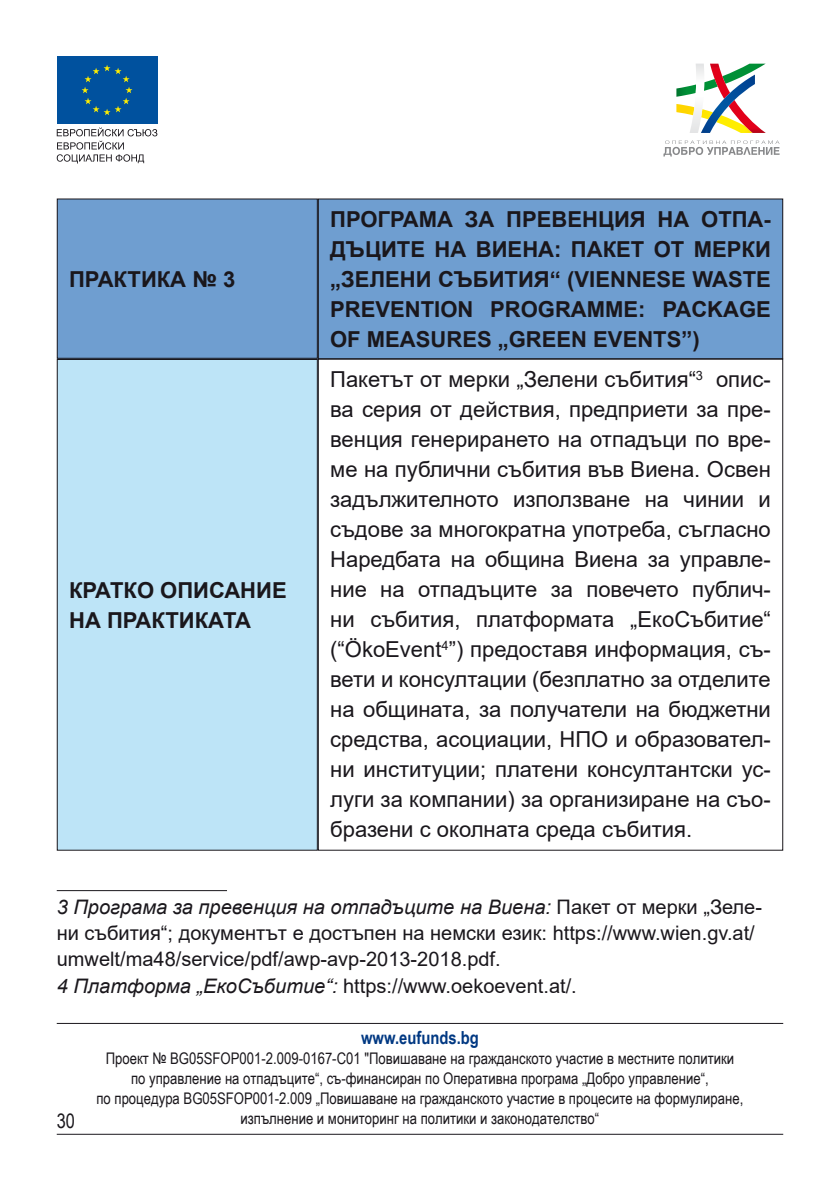
<style>
.page{position:relative;width:840px;height:1191px;background:#fff}
.page>*{position:absolute;margin:0;border:0;box-sizing:border-box;transform-origin:0 0}
.t1{font:22px/30px "Arial";color:#1a171c;text-align:justify}
.t2{font:700 22px/30px "Arial";color:#1a171c;text-align:justify}
.t3{font:20px/26px "Arial";color:#1a171c}
.t4{font:20px "Arial Narrow";color:#1a171c}
.t5{font:700 18px "Arial Narrow";color:#003882}
.t6{font:16px/20px "Arial Narrow";color:#1a171c;text-align:center}
.s1{font-style:italic}
</style>
<div class="page">
<svg style="left:57px;top:127px;width:100px;height:36px"></svg>
<div style="left:57px;top:57px;width:100px;height:67px;background:#00519e"></div>
<svg style="left:82px;top:65px;width:50px;height:50px"></svg>
<svg style="left:663px;top:140px;width:116px;height:17px"></svg>
<svg style="left:676px;top:64px;width:89px;height:69px"></svg>
<hr style="left:57px;top:1133px;width:725px;height:1px;background:#1a171c">
<hr style="left:57px;top:1023px;width:725px;height:1px;background:#1a171c">
<div style="left:318px;top:199px;width:464px;height:160px;background:#6f9ed0"></div>
<div style="left:317px;top:198px;width:465px;height:161px;border:1px solid #1a171c"></div>
<div style="left:57px;top:199px;width:260px;height:159px;background:#6f9ed0"></div>
<div style="left:57px;top:198px;width:260px;height:161px;border:1px solid #1a171c"></div>
<hr style="left:57px;top:890px;width:170px;height:1px;background:#1a171c">
<div style="left:57px;top:359px;width:260px;height:491px;background:#bde4f7"></div>
<div style="left:57px;top:359px;width:260px;height:491px;border:1px solid #1a171c"></div>
<p class="t2" style="left:69px;top:264px;width:167px">ПРАКТИКА № 3</p>
<p class="t2" style="left:69px;top:575px;width:219px">КРАТКО ОПИСАНИЕ<br>НА ПРАКТИКАТА</p>
<p class="t2" style="left:330px;top:204px;width:442px">ПРОГРАМА ЗА ПРЕВЕНЦИЯ НА ОТПА-ДЪЦИТЕ НА ВИЕНА: ПАКЕТ ОТ МЕРКИ „ЗЕЛЕНИ СЪБИТИЯ“ (VIENNESE WASTE PREVENTION PROGRAMME: PACKAGE OF MEASURES „GREEN EVENTS”)</p>
<p class="t1" style="left:330px;top:364px;width:442px">Пакетът от мерки „Зелени събития“<sup>3</sup> опис&shy;ва серия от действия, предприети за пре&shy;венция генерирането на отпадъци по вре&shy;ме на публични събития във Виена. Освен задължителното използване на чинии и съдове за многократна употреба, съгласно Наредбата на община Виена за управле&shy;ние на отпадъците за повечето публич&shy;ни събития, платформата „ЕкоСъбитие“ (“ÖkoEvent<sup>4</sup>”) предоставя информация, съ&shy;вети и консултации (безплатно за отделите на общината, за получатели на бюджетни средства, асоциации, НПО и образовател&shy;ни институции; платени консултантски ус&shy;луги за компании) за организиране на съо&shy;бразени с околната среда събития.</p>
<p class="t3" style="left:57px;top:894px;width:706px"><span class="s1">3 Програма за превенция на отпадъците на Виена:</span> Пакет от мерки „Зеле&shy;ни събития“; документът е достъпен на немски език: https://www.wien.gv.at/ umwelt/ma48/service/pdf/awp-avp-2013-2018.pdf.<br><span class="s1">4 Платформа „ЕкоСъбитие“:</span> https://www.oekoevent.at/.</p>
<p class="t5" style="left:361px;top:1023px;width:119px">www.eufunds.bg</p>
<p class="t6" style="left:96px;top:1047px;width:648px">Проект № BG05SFOP001-2.009-0167-C01 "Повишаване на гражданското участие в местните политики по управление на отпадъците“, съ-финансиран по Оперативна програма „Добро управление“,<br>по процедура BG05SFOP001-2.009 „Повишаване на гражданското участие в процесите на формулиране,</p>
<p class="t4" style="left:57px;top:1106px;width:20px">30</p>
<p class="t6" style="left:240px;top:1107px;width:360px">изпълнение и мониторинг на политики и законодателство“</p>
</div>
